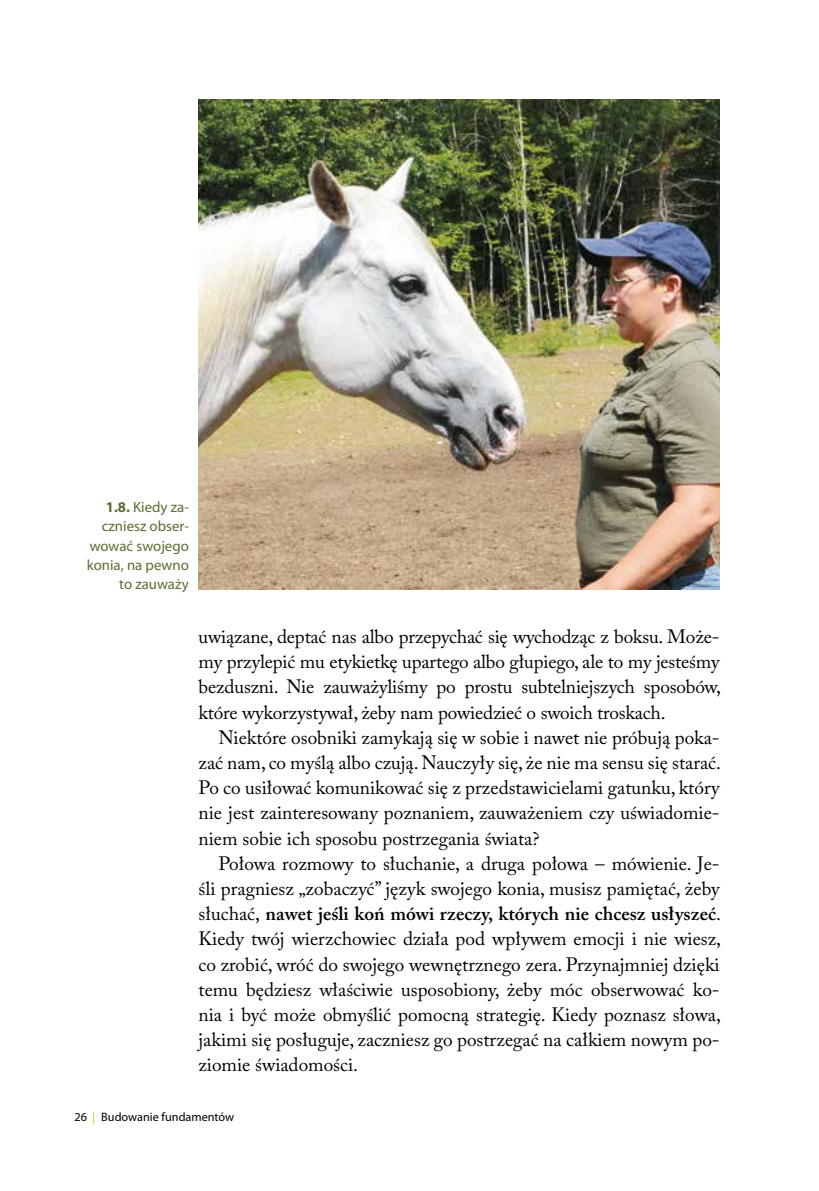
<style>
.page{position:relative;width:819px;height:1191px;background:#fff}
.page>*{position:absolute;margin:0;border:0;box-sizing:border-box;transform-origin:0 0}
.t1{font:19.25px "Adobe Caslon Pro";color:#000}
.t2{font:600 19.25px "Adobe Caslon Pro";color:#000}
.t3{font:14.88px/19.2px "Myriad Pro";color:#586f31;text-align:right}
.t4{font:12.25px "Myriad Pro";color:#000}
.s1{font-weight:700}
.s2{font-weight:400}
.s3{color:#c7d300}
</style>
<div class="page">
<img style="left:198px;top:99px;width:521px;height:490px">
<p class="t3" style="left:87px;top:497px;width:104px"><span class="s1">1.8.</span> Kiedy za&shy;czniesz obser&shy;wować swojego konia, na pewno to zauważy</p>
<p class="t1" style="left:198px;top:625px;width:522px">uwiązane, deptać nas albo przepychać się wychodząc z boksu. Może-</p>
<p class="t1" style="left:198px;top:650px;width:522px">my przylepić mu etykietkę upartego albo głupiego, ale to my jesteśmy</p>
<p class="t1" style="left:198px;top:675px;width:524px">bezduszni. Nie zauważyliśmy po prostu subtelniejszych sposobów,</p>
<p class="t1" style="left:198px;top:700px;width:468px">które wykorzystywał, żeby nam powiedzieć o swoich troskach.</p>
<p class="t1" style="left:218px;top:726px;width:503px">Niektóre osobniki zamykają się w sobie i nawet nie próbują poka-</p>
<p class="t1" style="left:198px;top:751px;width:524px">zać nam, co myślą albo czują. Nauczyły się, że nie ma sensu się starać.</p>
<p class="t1" style="left:198px;top:776px;width:522px">Po co usiłować komunikować się z przedstawicielami gatunku, który</p>
<p class="t1" style="left:198px;top:801px;width:522px">nie jest zainteresowany poznaniem, zauważeniem czy uświadomie-</p>
<p class="t1" style="left:198px;top:826px;width:342px">niem sobie ich sposobu postrzegania świata?</p>
<p class="t1" style="left:218px;top:852px;width:502px">Połowa rozmowy to słuchanie, a druga połowa – mówienie. Je-</p>
<p class="t1" style="left:198px;top:877px;width:522px">śli pragniesz „zobaczyć” język swojego konia, musisz pamiętać, żeby</p>
<p class="t2" style="left:198px;top:902px;width:524px"><span class="s2">słuchać,</span> nawet jeśli koń mówi rzeczy, których nie chcesz usłyszeć<span class="s2">.</span></p>
<p class="t1" style="left:198px;top:927px;width:524px">Kiedy twój wierzchowiec działa pod wpływem emocji i nie wiesz,</p>
<p class="t1" style="left:198px;top:952px;width:522px">co zrobić, wróć do swojego wewnętrznego zera. Przynajmniej dzięki</p>
<p class="t1" style="left:198px;top:978px;width:522px">temu będziesz właściwie usposobiony, żeby móc obserwować ko-</p>
<p class="t1" style="left:198px;top:1003px;width:524px">nia i być może obmyślić pomocną strategię. Kiedy poznasz słowa,</p>
<p class="t1" style="left:198px;top:1028px;width:522px">jakimi się posługuje, zaczniesz go postrzegać na całkiem nowym po-</p>
<p class="t1" style="left:198px;top:1053px;width:161px">ziomie świadomości.</p>
<p class="t4" style="left:74px;top:1109px;width:161px">26 <span class="s3">|</span> Budowanie fundamentów</p>
</div>
